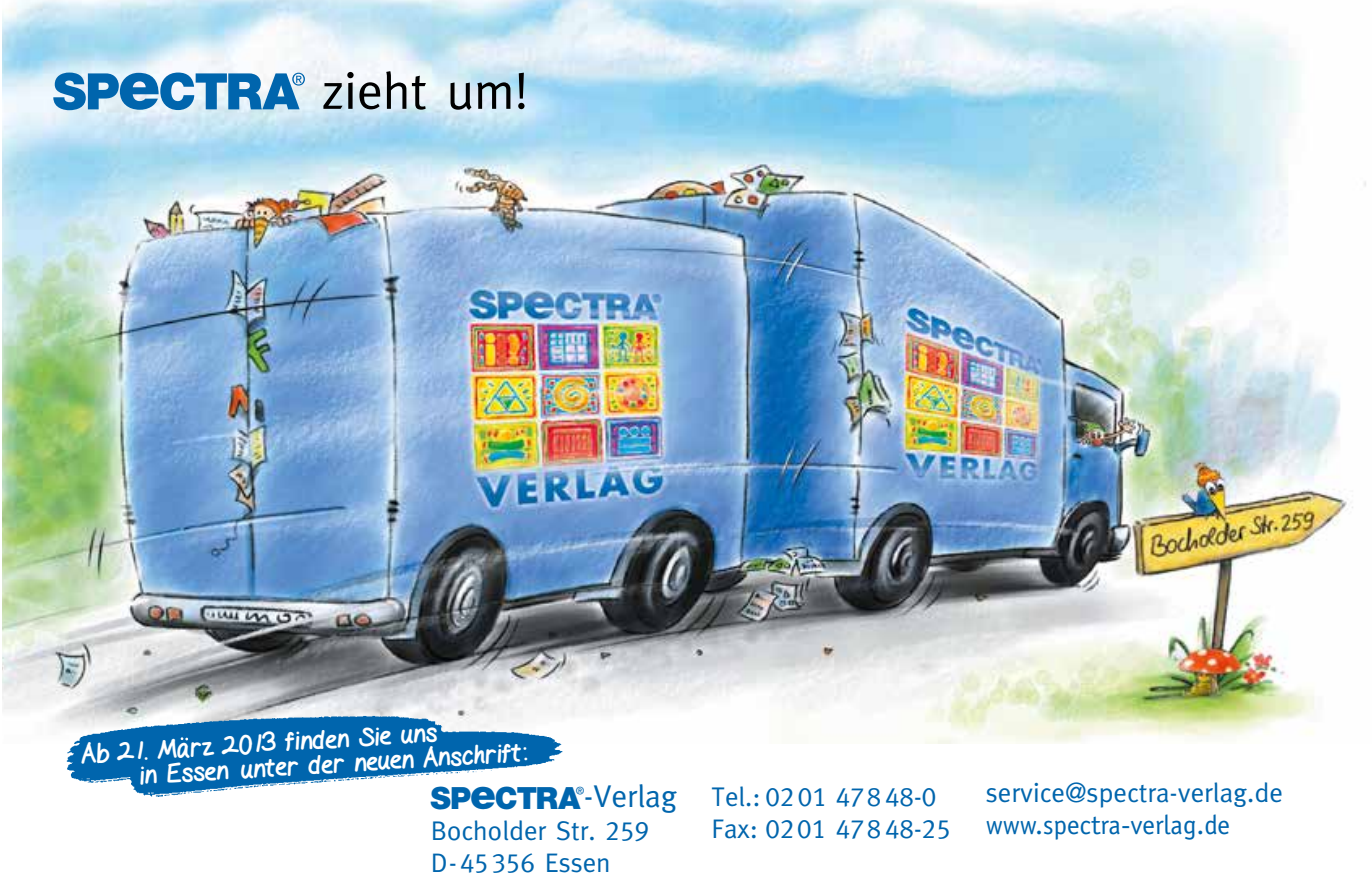
<style>
.page{position:relative;width:1372px;height:893px;background:#fff}
.page>*{position:absolute;margin:0;border:0;box-sizing:border-box;transform-origin:0 0}
.t1{font:51.75px "Meta Kranz Normal";color:#000}
.t2{font:31.5px "Meta Kranz Normal";color:#0065ad}
.t3{font:27px/32.4px "Meta Kranz Normal";color:#0065ad}
.t4{font:27px/25.4px "Gel Pen";color:#fff}
.t5{font:27px "Officina Sans";color:#0065ad}
.s1{font-family:"Spectra Logos 2";color:#0065ad}
.s2{font-family:"Spectra Logos 2"}
</style>
<div class="page">
<img style="left:2px;top:0;width:1364px;height:743px">
<img style="left:53px;top:710px;width:517px;height:87px">
<svg style="left:181px;top:737px;width:7px;height:3px"></svg>
<h1 class="t1" style="left:53px;top:61px;width:476px"><span class="s1">S</span> zieht um!</h1>
<p class="t4" style="left:137px;top:742px;width:389px;text-indent:-56px;rotate:-4deg">Ab 21. Marz 2013 finden Sie uns<br>in Essen unter der neuen Anschrift:</p>
<p class="t2" style="left:431px;top:778px;width:248px"><span class="s2">S</span>-Verlag</p>
<p class="t3" style="left:431px;top:814px;width:220px">Bocholder Str. 259<br>D-45356 Essen</p>
<p class="t3" style="left:711px;top:780px;width:241px">Tel.: 0201 47848-0<br>Fax: 0201 47848-25</p>
<p class="t3" style="left:985px;top:776px;width:298px">service@spectra-verlag.de</p>
<p class="t5" style="left:985px;top:809px;width:246px">www.spectra-verlag.de</p>
</div>
